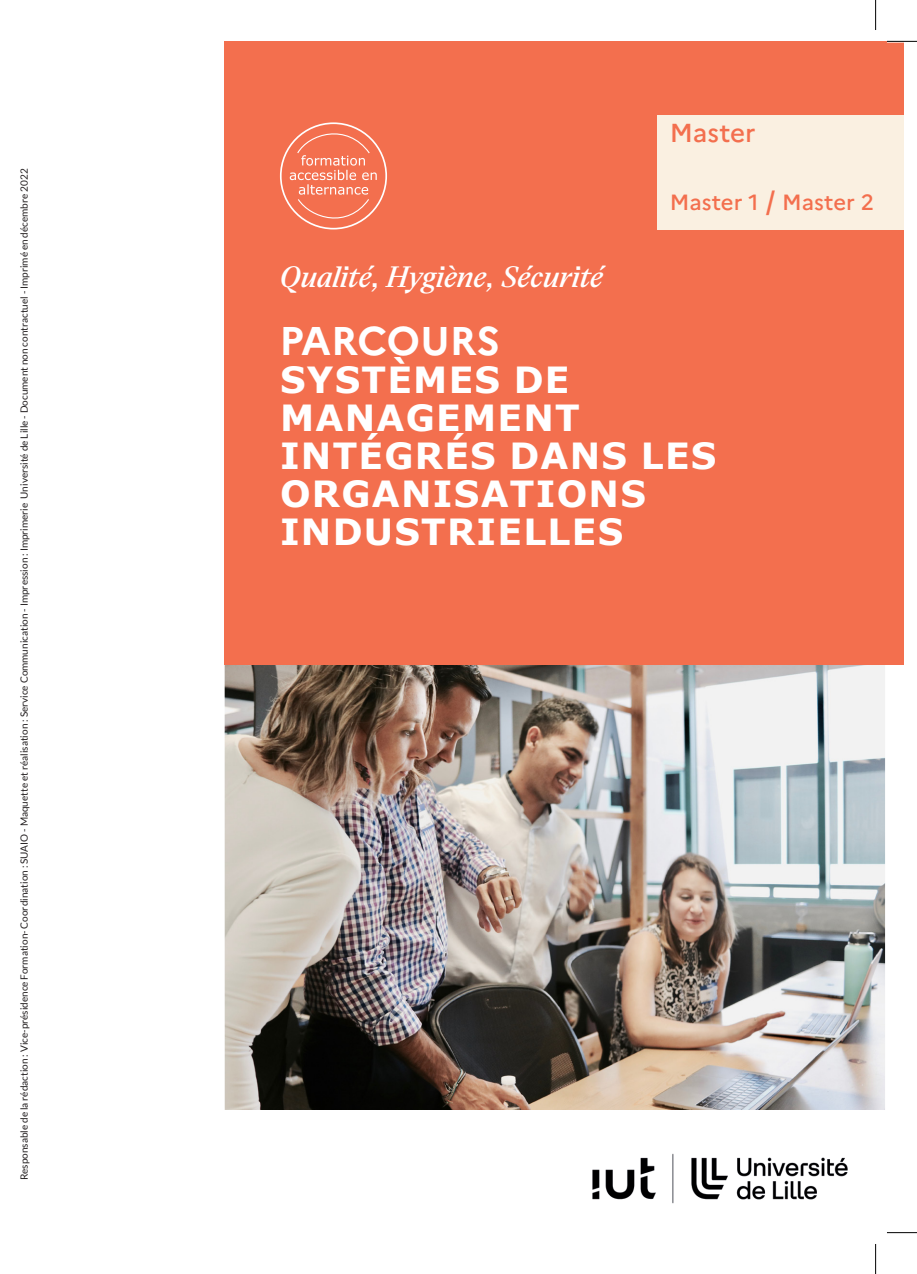
<style>
.page{position:relative;width:917px;height:1274px;background:#fff}
.page>*{position:absolute;margin:0;border:0;box-sizing:border-box;transform-origin:0 0}
.Mention_couverture{font:700 40px "Marianne";color:#fff}
.Parcours_-_titre_couverture{font:700 36px/38px "Verdana";letter-spacing:.035em;color:#fff}
.Mention_couverture-2{font:italic 500 28.6px "Eliza";color:#fff}
.t1{font:500 26px "Marianne";color:#f36f4e}
.t2{font:500 22px "Marianne";color:#f36f4e}
.ours{font:10px "Lato";color:#231f20}
.s1{font-size:26px}
</style>
<div class="page">
<img style="left:224px;top:664px;width:660px;height:446px">
<img style="left:592px;top:1153px;width:256px;height:51px">
<div style="left:224px;top:41px;width:679px;height:623px;background:#f36f4e"></div>
<svg style="left:289px;top:122px;width:87px;height:107px"></svg>
<div style="left:656px;top:114px;width:247px;height:115px;background:#faf0e1"></div>
<hr style="left:886px;top:40px;width:30px;height:3px;background:#fff">
<hr style="left:886px;top:41px;width:30px;height:1px;background:#000">
<hr style="left:886px;top:1232px;width:30px;height:1px;background:#000">
<hr style="left:0;top:0;width:1px;height:30px;background:#000">
<hr style="left:0;top:1243px;width:1px;height:30px;background:#000">
<hr style="left:874px;top:0;width:1px;height:30px;background:#000">
<hr style="left:874px;top:1243px;width:1px;height:30px;background:#000">
<p class="ours" style="left:19px;top:1180px;width:1013px;rotate:-90deg">Responsable de la rédaction : Vice-présidence Formation- Coordination : SUAIO - Maquette et réalisation : Service Communication - Impression : Imprimerie Université de Lille - Document non contractuel - Imprimé en décembre 2022</p>
<p class="t1" style="left:669px;top:113px;width:87px">Master</p>
<p class="t2" style="left:669px;top:185px;width:206px">Master 1 <span class="s1">/</span> Master 2</p>
<p class="Mention_couverture-2" style="left:279px;top:258px;width:325px">Qualité, Hygiène, Sécurité</p>
<p class="Mention_couverture" style="left:279px;top:310px;width:222px">PARCOURS</p>
<p class="Parcours_-_titre_couverture" style="left:280px;top:360px;width:438px">SYSTÈMES DE<br>MANAGEMENT<br>INTÉGRÉS DANS LES<br>ORGANISATIONS<br>INDUSTRIELLES</p>
</div>
